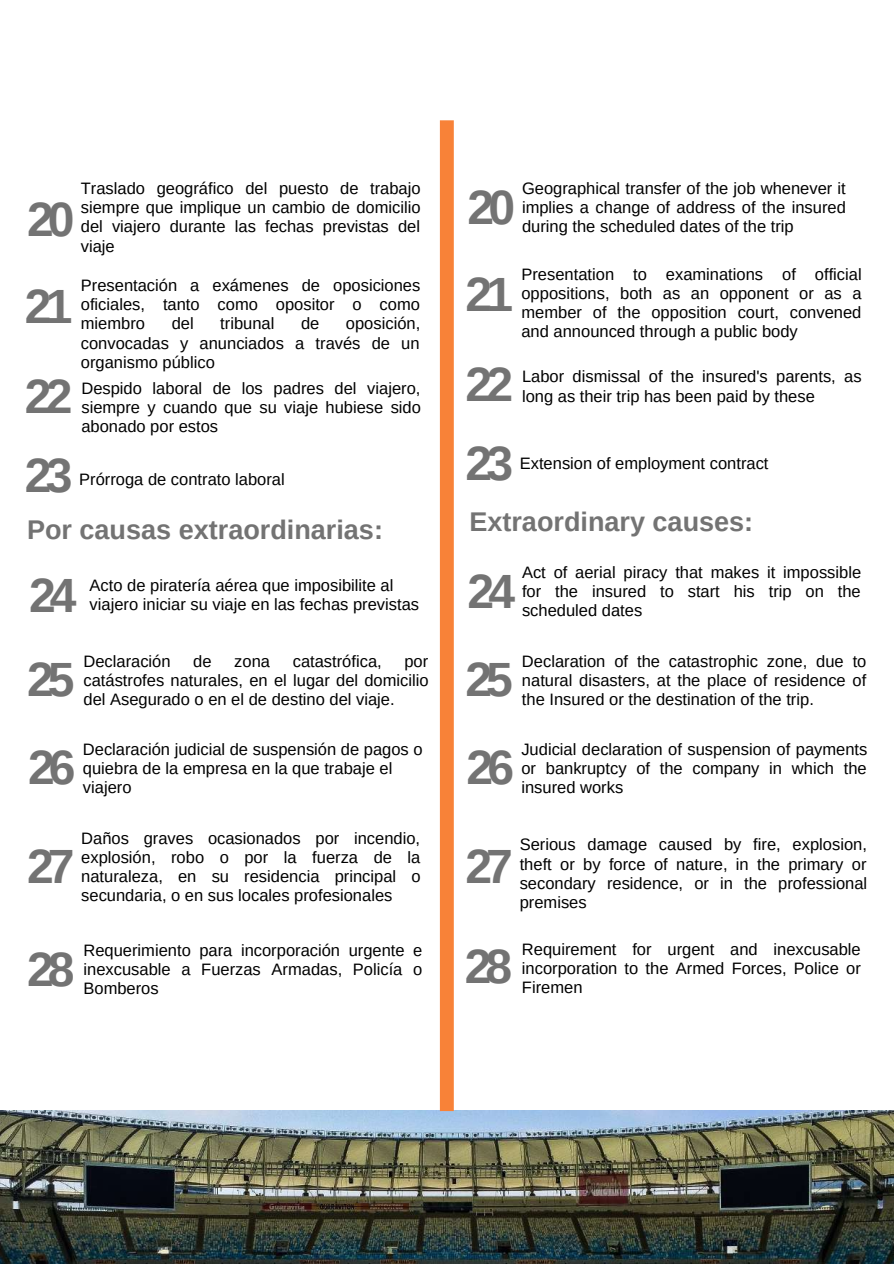
<style>
.page{position:relative;width:894px;height:1264px;background:#fff}
.page>*{position:absolute;margin:0;border:0;box-sizing:border-box;transform-origin:0 0}
.t1{font:700 48px/88.5px "Arimo";letter-spacing:-.125em;color:#737373}
.t2{font:700 27px "Arimo";color:#737373}
.t3{font:16.5px/19.2px "Arimo";color:#000;text-align:justify}
</style>
<div class="page">
<img style="left:0;top:1110px;width:893px;height:153px">
<div style="left:440px;top:120px;width:13px;height:991px;background:#f88238"></div>
<p class="t3" style="left:81px;top:179px;width:341px">Traslado geográfico del puesto de trabajo siempre que implique un cambio de domicilio del viajero durante las fechas previstas del viaje</p>
<p class="t3" style="left:81px;top:276px;width:341px">Presentación a exámenes de oposiciones oficiales, tanto como opositor o como miembro</p>
<h1 class="t1" style="left:25px;top:175px;width:51px;text-align:justify">20<br>21<br>22</h1>
<p class="t3" style="left:81px;top:314px;width:341px;text-indent:265px">oposición, convocadas y anunciados a través de un organismo público</p>
<p class="t3" style="left:81px;top:378px;width:341px">Despido laboral de los padres del viajero, siempre y cuando que su viaje hubiese sido abonado por estos</p>
<p class="t3" style="left:79px;top:469px;width:207px">Prórroga de contrato laboral</p>
<p class="t3" style="left:172px;top:314px;width:24px">del</p>
<p class="t3" style="left:220px;top:314px;width:56px">tribunal</p>
<p class="t3" style="left:301px;top:314px;width:20px">de</p>
<h1 class="t1" style="left:25px;top:431px;width:49px">23</h1>
<h2 class="t2" style="left:27px;top:515px;width:357px">Por causas extraordinarias:</h2>
<h1 class="t1" style="left:27px;top:554px;width:51px;line-height:83.6px">24<br>25</h1>
<p class="t3" style="left:90px;top:575px;width:331px">Acto de piratería aérea que imposibilite al viajero iniciar su viaje en las fechas previstas</p>
<p class="t3" style="left:83px;top:651px;width:89px">Declaración</p>
<p class="t3" style="left:193px;top:651px;width:20px">de</p>
<p class="t3" style="left:234px;top:651px;width:37px">zona</p>
<p class="t3" style="left:292px;top:651px;width:90px">catastrófica,</p>
<p class="t3" style="left:83px;top:651px;width:346px;text-indent:321px">por catástrofes naturales, en el lugar del domicilio del Asegurado o en el de destino del viaje.</p>
<p class="t3" style="left:83px;top:739px;width:341px;text-align:left">Declaración judicial de suspensión de pagos o quiebra de la empresa en la que trabaje el viajero</p>
<h1 class="t1" style="left:27px;top:718px;width:50px;line-height:98.9px">26<br>27</h1>
<p class="t3" style="left:81px;top:828px;width:341px">Daños graves ocasionados por incendio, explosión, robo o por la fuerza de la naturaleza, en su residencia principal o secundaria, o en sus locales profesionales</p>
<h1 class="t1" style="left:27px;top:925px;width:49px">28</h1>
<p class="t3" style="left:83px;top:940px;width:340px">Requerimiento para incorporación urgente e inexcusable a Fuerzas Armadas, Policía o Bomberos</p>
<h1 class="t1" style="left:465px;top:163px;width:51px;text-align:justify">20<br>21<br>22</h1>
<p class="t3" style="left:522px;top:179px;width:325px">Geographical transfer of the job whenever it implies a change of address of the insured during the scheduled dates of the trip</p>
<p class="t3" style="left:521px;top:264px;width:341px">Presentation to examinations of official oppositions, both as an opponent or as a member of the opposition court, convened and announced through a public body</p>
<p class="t3" style="left:522px;top:367px;width:341px">Labor dismissal of the insured's parents, as long as their trip has been paid by these</p>
<h1 class="t1" style="left:465px;top:419px;width:49px">23</h1>
<h2 class="t2" style="left:469px;top:506px;width:285px">Extraordinary causes:</h2>
<h1 class="t1" style="left:467px;top:547px;width:49px">24</h1>
<p class="t3" style="left:519px;top:454px;width:250px">Extension of employment contract</p>
<p class="t3" style="left:522px;top:562px;width:340px">Act of aerial piracy that makes it impossible for the insured to start his trip on the scheduled dates</p>
<h1 class="t1" style="left:465px;top:635px;width:50px">25<br>26</h1>
<p class="t3" style="left:522px;top:651px;width:346px">Declaration of the catastrophic zone, due to natural disasters, at the place of residence of the Insured or the destination of the trip.</p>
<p class="t3" style="left:521px;top:739px;width:347px">Judicial declaration of suspension of payments or bankruptcy of the company in which the insured works</p>
<h1 class="t1" style="left:465px;top:822px;width:49px">27</h1>
<p class="t3" style="left:519px;top:835px;width:349px">Serious damage caused by fire, explosion, theft or by force of nature, in the primary or secondary residence, or in the professional premises</p>
<h1 class="t1" style="left:464px;top:921px;width:49px">28</h1>
<p class="t3" style="left:522px;top:939px;width:340px">Requirement for urgent and inexcusable incorporation to the Armed Forces, Police or Firemen</p>
</div>
